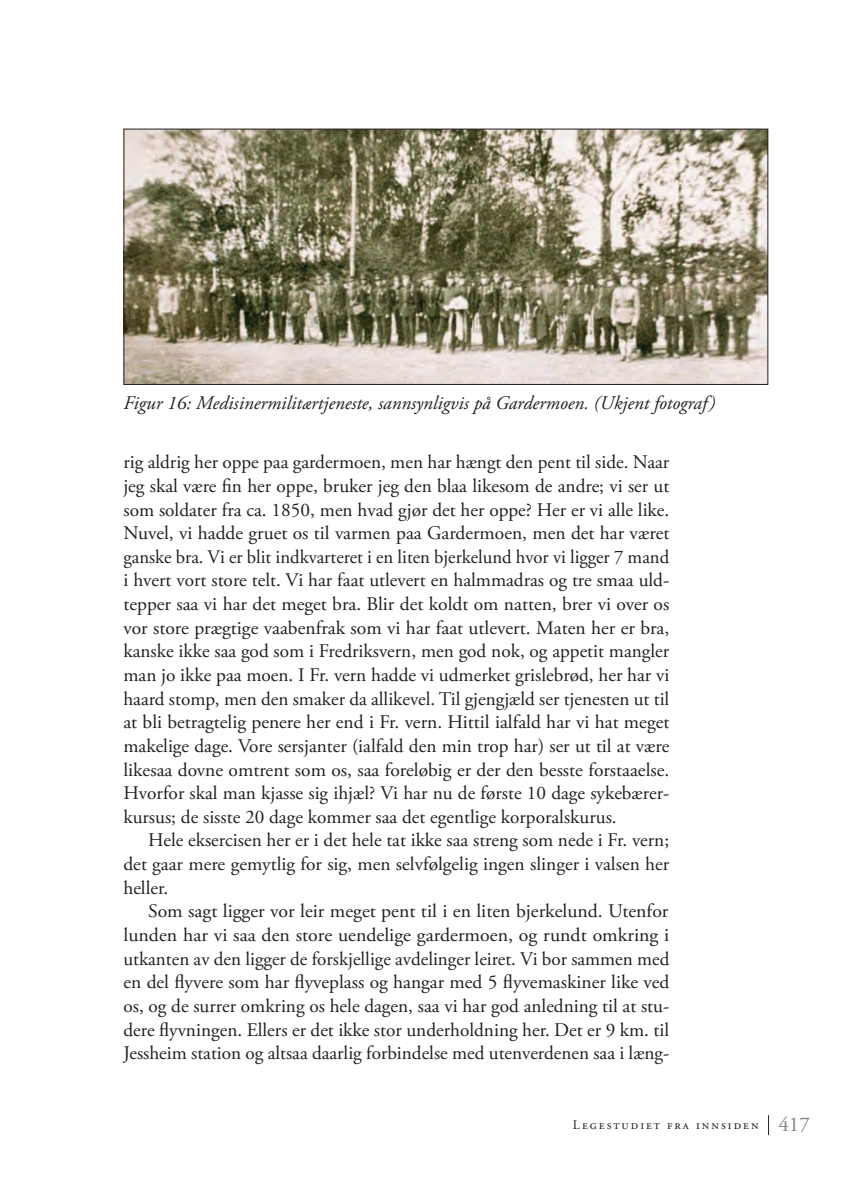
<style>
.page{position:relative;width:841px;height:1190px;background:#fff}
.page>*{position:absolute;margin:0;border:0;box-sizing:border-box;transform-origin:0 0}
.t1{font:19.25px/23.6px "Adobe Garamond Pro";color:#231f20;text-align:justify}
.t2{font:italic 19.25px "Adobe Garamond Pro";color:#231f20}
.t3{font:13.12px "Adobe Garamond Pro";letter-spacing:.15em;color:#231f20}
.s1{font-size:21px;color:#808285}
</style>
<div class="page">
<svg style="left:768px;top:1115px;width:1px;height:19px"></svg>
<img style="left:125px;top:131px;width:641px;height:252px">
<div style="left:123px;top:129px;width:645px;height:256px;border:1px solid #231f20"></div>
<p class="t2" style="left:123px;top:391px;width:593px">Figur 16: Medisinermilitærtjeneste, sannsynligvis på Gardermoen. (Ukjent fotograf)</p>
<p class="t1" style="left:123px;top:451px;width:547px">rig aldrig her oppe paa gardermoen, men har hængt den pent til side. Naar jeg skal være fin her oppe, bruker jeg den blaa likesom de andre; vi ser ut som soldater fra ca. 1850, men hvad gjør det her oppe? Her er vi alle like.<br>Nuvel, vi hadde gruet os til varmen paa Gardermoen, men det har været ganske bra. Vi er blit indkvarteret i en liten bjerkelund hvor vi ligger 7 mand i hvert vort store telt. Vi har faat utlevert en halmmadras og tre smaa uld&shy;tepper saa vi har det meget bra. Blir det koldt om natten, brer vi over os vor store prægtige vaabenfrak som vi har faat utlevert. Maten her er bra, kanske ikke saa god som i Fredriksvern, men god nok, og appetit mangler man jo ikke paa moen. I Fr. vern hadde vi udmerket grislebrød, her har vi haard stomp, men den smaker da allikevel. Til gjengjæld ser tjenesten ut til at bli betragtelig penere her end i Fr. vern. Hittil ialfald har vi hat meget makelige dage. Vore sersjanter (ialfald den min trop har) ser ut til at være likesaa dovne omtrent som os, saa foreløbig er der den besste forstaaelse.<br>Hvorfor skal man kjasse sig ihjæl? Vi har nu de første 10 dage sykebærer&shy;kursus; de sisste 20 dage kommer saa det egentlige korporalskurus.</p>
<p class="t1" style="left:123px;top:829px;width:547px;text-indent:25px">Hele eksercisen her er i det hele tat ikke saa streng som nede i Fr. vern; det gaar mere gemytlig for sig, men selvfølgelig ingen slinger i valsen her heller.</p>
<p class="t1" style="left:123px;top:900px;width:547px;text-indent:25px">Som sagt ligger vor leir meget pent til i en liten bjerkelund. Utenfor lunden har vi saa den store uendelige gardermoen, og rundt omkring i utkanten av den ligger de forskjellige avdelinger leiret. Vi bor sammen med en del flyvere som har flyveplass og hangar med 5 flyvemaskiner like ved os, og de surrer omkring os hele dagen, saa vi har god anledning til at stu&shy;dere flyvningen. Ellers er det ikke stor underholdning her. Det er 9 km. til Jessheim station og altsaa daarlig forbindelse med utenverdenen saa i læng-</p>
<p class="t3" style="left:573px;top:1116px;width:239px">Legestudiet fra innsiden <span class="s1">417</span></p>
</div>
